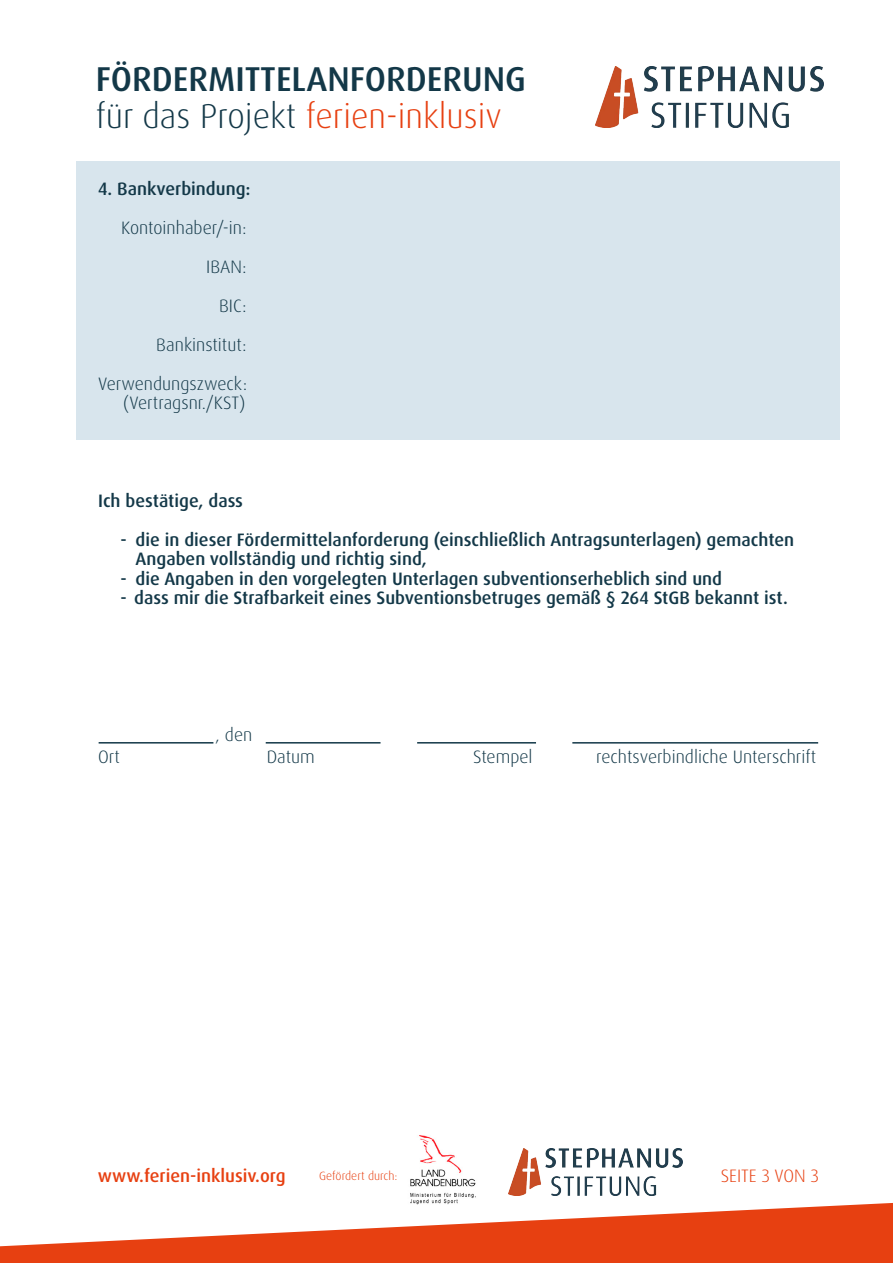
<style>
.page{position:relative;width:893px;height:1263px;background:#fff}
.page>*{position:absolute;margin:0;border:0;box-sizing:border-box;transform-origin:0 0}
.t1{font:500 34.5px/37.5px "Dax Pro";color:#133848}
.t2{font:500 18px/19.5px "Dax Pro";color:#133848}
.t3{font:300 18px/19.5px "Dax Pro";color:#133848;text-align:right}
.t4{font:500 18px "Dax Pro";color:#e74011}
.t5{font:300 18px "Dax Pro";color:#e74011}
.t6{font:300 12px "Dax Pro";color:#e74011}
.s1{font-weight:300}
.s2{font-weight:300;color:#e74011}
</style>
<div class="page">
<svg style="left:0;top:1203px;width:893px;height:60px;fill:#e74011"></svg>
<img style="left:355px;top:1135px;width:123px;height:77px">
<div style="left:77px;top:162px;width:763px;height:278px;background:#d8e5ed"></div>
<hr style="left:266px;top:742px;width:115px;height:1px;background:#133848">
<hr style="left:572px;top:742px;width:246px;height:1px;background:#133848">
<hr style="left:99px;top:742px;width:114px;height:1px;background:#133848">
<hr style="left:417px;top:742px;width:119px;height:1px;background:#133848">
<img style="left:595px;top:66px;width:229px;height:62px">
<img style="left:508px;top:1149px;width:175px;height:46px">
<h1 class="t1" style="left:96px;top:60px;width:432px">FÖRDERMITTELANFORDERUNG <span class="s1">für das Projekt</span> <span class="s2">ferien-inklusiv</span></h1>
<h2 class="t2" style="left:98px;top:179px;width:154px">4. Bankverbindung:</h2>
<p class="t3" style="left:121px;top:218px;width:127px">Kontoinhaber/-in:</p>
<p class="t3" style="left:206px;top:257px;width:42px">IBAN:</p>
<p class="t3" style="left:219px;top:296px;width:29px">BIC:</p>
<p class="t3" style="left:156px;top:335px;width:92px">Bankinstitut:</p>
<p class="t3" style="left:98px;top:374px;width:151px">Verwendungszweck: (Vertragsnr./KST)</p>
<p class="t2" style="left:98px;top:491px;width:146px">Ich bestätige, dass</p>
<p class="t2" style="left:136px;top:530px;width:660px;text-indent:-15px">- die in dieser Fördermittelanforderung (einschließlich Antragsunterlagen) gemachten<br>Angaben vollständig und richtig sind,</p>
<p class="t2" style="left:121px;top:569px;width:603px">- die Angaben in den vorgelegten Unterlagen subventionserheblich sind und</p>
<p class="t2" style="left:121px;top:588px;width:669px">- dass mir die Strafbarkeit eines Subventionsbetruges gemäß § 264 StGB bekannt ist.</p>
<p class="t3" style="left:216px;top:725px;width:38px">, den</p>
<p class="t3" style="left:98px;top:747px;width:23px">Ort</p>
<p class="t3" style="left:267px;top:747px;width:50px">Datum</p>
<p class="t3" style="left:473px;top:747px;width:61px">Stempel</p>
<p class="t3" style="left:596px;top:747px;width:221px">rechtsverbindliche Unterschrift</p>
<p class="t4" style="left:98px;top:1164px;width:189px">www.ferien-inklusiv.org</p>
<p class="t6" style="left:319px;top:1168px;width:80px">Gefördert durch:</p>
<p class="t5" style="left:721px;top:1164px;width:100px">SEITE 3 VON 3</p>
</div>
